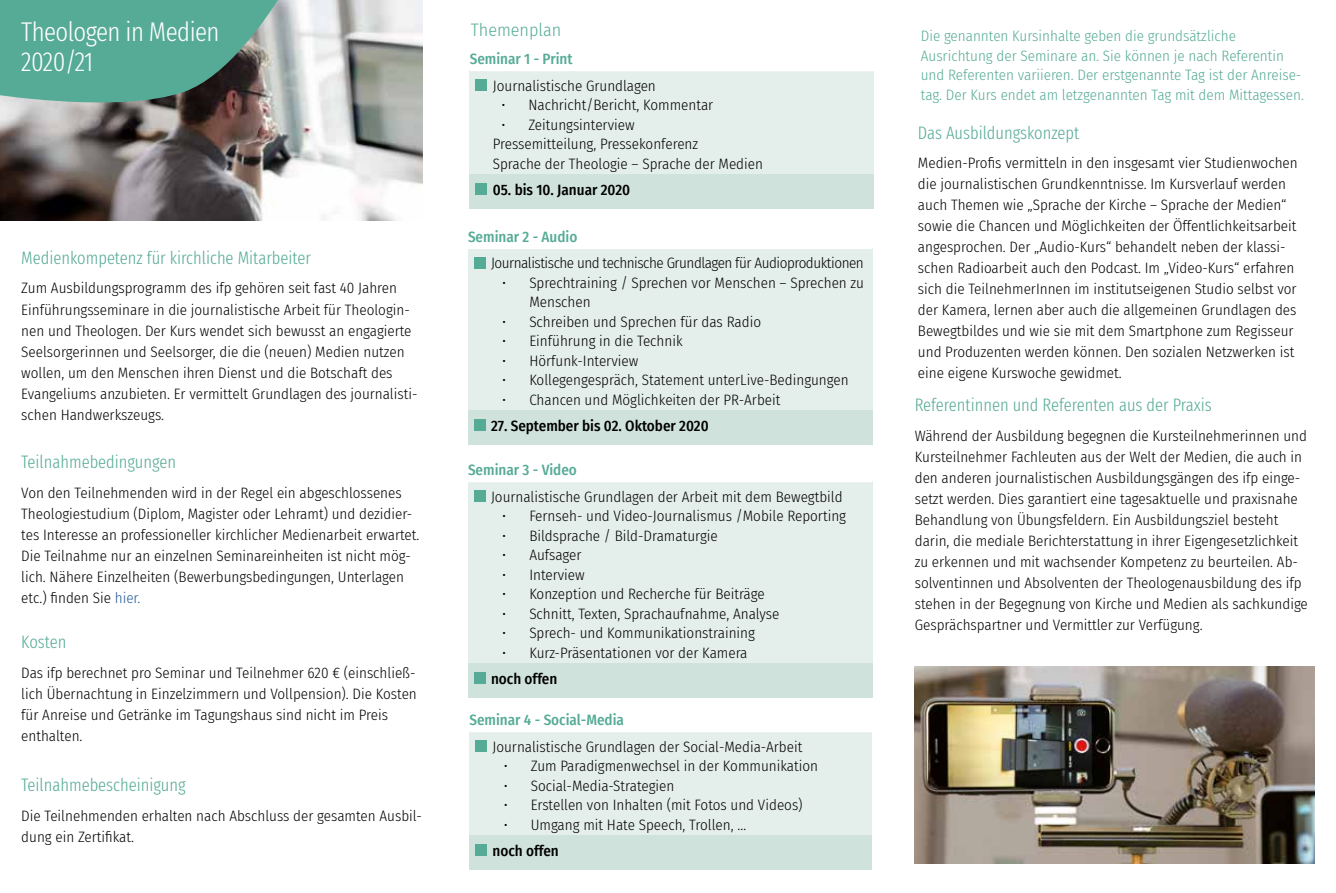
<style>
.page{position:relative;width:1336px;height:893px;background:#fff}
.page>*{position:absolute;margin:0;border:0;box-sizing:border-box;transform-origin:0 0}
.t1{font:300 extra-condensed 27px/30px "Fira Sans";letter-spacing:-.02em;color:#fff}
.t2{font:300 extra-condensed 18px "Fira Sans";color:#56ab96}
.t3{font:300 18px "Fira Sans Condensed";color:#56ab96}
.t4{font:300 15px/21px "Fira Sans Condensed";color:#000}
.t5{font:300 15px/19.5px "Fira Sans Condensed";color:#56ab96}
.t6{font:500 15px "Fira Sans Condensed";color:#000}
.t7{font:500 15px "Fira Sans Condensed";color:#56ab96}
.t8{font:300 15px "Fira Sans Condensed";letter-spacing:-.03em;color:#000}
.s1{color:#275b9b}
</style>
<div class="page">
<img style="left:0;top:0;width:422px;height:220px">
<svg style="left:0;top:0;width:290px;height:114px;background:#639d8e"></svg>
<div style="left:469px;top:70px;width:404px;height:105px;background:#e4eeeb"></div>
<div style="left:469px;top:175px;width:404px;height:34px;background:#cfe2db"></div>
<hr style="left:469px;top:70px;width:404px;height:1px;background:#fff">
<div style="left:475px;top:79px;width:12px;height:12px;background:#56ab96"></div>
<div style="left:475px;top:183px;width:12px;height:12px;background:#56ab96"></div>
<div style="left:468px;top:248px;width:404px;height:163px;background:#e4eeeb"></div>
<div style="left:468px;top:411px;width:404px;height:34px;background:#cfe2db"></div>
<hr style="left:468px;top:248px;width:404px;height:1px;background:#fff">
<div style="left:474px;top:257px;width:11px;height:11px;background:#56ab96"></div>
<div style="left:474px;top:420px;width:11px;height:11px;background:#56ab96"></div>
<div style="left:468px;top:481px;width:404px;height:183px;background:#e4eeeb"></div>
<div style="left:468px;top:664px;width:404px;height:34px;background:#cfe2db"></div>
<hr style="left:468px;top:481px;width:404px;height:1px;background:#fff">
<div style="left:474px;top:490px;width:11px;height:12px;background:#56ab96"></div>
<div style="left:474px;top:672px;width:11px;height:12px;background:#56ab96"></div>
<div style="left:469px;top:731px;width:403px;height:104px;background:#e4eeeb"></div>
<div style="left:469px;top:835px;width:403px;height:34px;background:#cfe2db"></div>
<hr style="left:469px;top:731px;width:403px;height:1px;background:#fff">
<div style="left:475px;top:740px;width:11px;height:11px;background:#56ab96"></div>
<div style="left:475px;top:844px;width:11px;height:12px;background:#56ab96"></div>
<img style="left:914px;top:666px;width:400px;height:197px">
<h1 class="t1" style="left:21px;top:17px;width:200px">Theologen in Medien<br>2020/21</h1>
<p class="t2" style="left:21px;top:245px;width:291px">Medienkompetenz für kirchliche Mitarbeiter</p>
<p class="t4" style="left:21px;top:278px;width:398px">Zum Ausbildungsprogramm des ifp gehören seit fast 40 Jahren Einführungsseminare in die journalistische Arbeit für Theologin&shy;nen und Theologen. Der Kurs wendet sich bewusst an engagierte Seelsorgerinnen und Seelsorger, die die (neuen) Medien nutzen wollen, um den Menschen ihren Dienst und die Botschaft des Evangeliums anzubieten. Er vermittelt Grundlagen des journalisti&shy;schen Handwerkszeugs.</p>
<p class="t2" style="left:21px;top:449px;width:156px">Teilnahmebedingungen</p>
<p class="t4" style="left:21px;top:482px;width:399px">Von den Teilnehmenden wird in der Regel ein abgeschlossenes Theologiestudium (Diplom, Magister oder Lehramt) und dezidier&shy;tes Interesse an professioneller kirchlicher Medienarbeit erwartet.<br>Die Teilnahme nur an einzelnen Seminareinheiten ist nicht mög&shy;lich. Nähere Einzelheiten (Bewerbungsbedingungen, Unterlagen etc.) finden Sie <span class="s1">hier.</span></p>
<p class="t2" style="left:21px;top:629px;width:47px">Kosten</p>
<p class="t4" style="left:21px;top:662px;width:397px">Das ifp berechnet pro Seminar und Teilnehmer 620 € (einschließ&shy;lich Übernachtung in Einzelzimmern und Vollpension). Die Kosten für Anreise und Getränke im Tagungshaus sind nicht im Preis enthalten.</p>
<p class="t2" style="left:21px;top:772px;width:166px">Teilnahmebescheinigung</p>
<p class="t4" style="left:21px;top:805px;width:402px">Die Teilnehmenden erhalten nach Abschluss der gesamten Ausbil&shy;dung ein Zertifikat.</p>
<p class="t3" style="left:471px;top:17px;width:92px">Themenplan</p>
<p class="t7" style="left:469px;top:47px;width:104px">Seminar 1 - Print</p>
<p class="t4" style="left:492px;top:75px;width:164px">Journalistische Grundlagen</p>
<p class="t4" style="left:501px;top:94px;width:213px">• Nachricht/Bericht, Kommentar</p>
<p class="t4" style="left:492px;top:114px;width:272px;line-height:19.5px;text-indent:9px">• Zeitungsinterview<br>Pressemitteilung, Pressekonferenz<br>Sprache der Theologie – Sprache der Medien</p>
<p class="t6" style="left:492px;top:177px;width:139px">05. bis 10. Januar 2020</p>
<p class="t7" style="left:468px;top:224px;width:111px">Seminar 2 - Audio</p>
<p class="t8" style="left:491px;top:252px;width:374px">Journalistische und technische Grundlagen für Audioproduktionen</p>
<p class="t4" style="left:529px;top:273px;width:336px;line-height:19.5px;text-indent:-27px">• Sprechtraining / Sprechen vor Menschen – Sprechen zu<br>Menschen</p>
<p class="t4" style="left:502px;top:311px;width:260px">• Schreiben und Sprechen für das Radio</p>
<p class="t4" style="left:502px;top:331px;width:182px">• Einführung in die Technik</p>
<p class="t4" style="left:502px;top:350px;width:137px">• Hörfunk-Interview</p>
<p class="t4" style="left:502px;top:370px;width:348px">• Kollegengespräch, Statement unterLive-Bedingungen</p>
<p class="t4" style="left:502px;top:389px;width:279px">• Chancen und Möglichkeiten der PR-Arbeit</p>
<p class="t6" style="left:491px;top:414px;width:219px">27. September bis 02. Oktober 2020</p>
<p class="t7" style="left:468px;top:458px;width:110px">Seminar 3 - Video</p>
<p class="t4" style="left:491px;top:486px;width:353px">Journalistische Grundlagen der Arbeit mit dem Bewegtbild</p>
<p class="t4" style="left:502px;top:505px;width:345px">• Fernseh- und Video-Journalismus /Mobile Reporting</p>
<p class="t4" style="left:502px;top:525px;width:217px">• Bildsprache / Bild-Dramaturgie</p>
<p class="t4" style="left:502px;top:544px;width:81px">• Aufsager</p>
<p class="t4" style="left:502px;top:564px;width:84px">• Interview</p>
<p class="t4" style="left:502px;top:583px;width:264px">• Konzeption und Recherche für Beiträge</p>
<p class="t4" style="left:502px;top:603px;width:278px">• Schnitt, Texten, Sprachaufnahme, Analyse</p>
<p class="t4" style="left:502px;top:622px;width:254px">• Sprech- und Kommunikationstraining</p>
<p class="t4" style="left:502px;top:642px;width:247px">• Kurz-Präsentationen vor der Kamera</p>
<p class="t6" style="left:491px;top:666px;width:68px">noch offen</p>
<p class="t7" style="left:469px;top:707px;width:156px">Seminar 4 - Social-Media</p>
<p class="t4" style="left:492px;top:736px;width:311px">Journalistische Grundlagen der Social-Media-Arbeit</p>
<p class="t4" style="left:503px;top:755px;width:316px">• Zum Paradigmenwechsel in der Kommunikation</p>
<p class="t4" style="left:503px;top:775px;width:172px">• Social-Media-Strategien</p>
<p class="t4" style="left:503px;top:794px;width:300px">• Erstellen von Inhalten (mit Fotos und Videos)</p>
<p class="t4" style="left:503px;top:814px;width:244px">• Umgang mit Hate Speech, Trollen, …</p>
<p class="t6" style="left:492px;top:838px;width:68px">noch offen</p>
<p class="t5" style="left:920px;top:26px;width:384px">Die genannten Kursinhalte geben die grundsätzliche Ausrichtung der Seminare an. Sie können je nach Referentin und Referenten variieren. Der erstgenannte Tag ist der Anreise&shy;tag. Der Kurs endet am letzgenannten Tag mit dem Mittagessen.</p>
<p class="t2" style="left:917px;top:120px;width:163px">Das Ausbildungskonzept</p>
<p class="t4" style="left:917px;top:152px;width:381px">Medien-Profis vermitteln in den insgesamt vier Studienwochen die journalistischen Grundkenntnisse. Im Kursverlauf werden auch Themen wie „Sprache der Kirche – Sprache der Medien“ sowie die Chancen und Möglichkeiten der Öffentlichkeitsarbeit angesprochen. Der „Audio-Kurs“ behandelt neben der klassi&shy;schen Radioarbeit auch den Podcast. Im „Video-Kurs“ erfahren sich die TeilnehmerInnen im institutseigenen Studio selbst vor der Kamera, lernen aber auch die allgemeinen Grundlagen des Bewegtbildes und wie sie mit dem Smartphone zum Regisseur und Produzenten werden können. Den sozialen Netzwerken ist eine eigene Kurswoche gewidmet.</p>
<p class="t2" style="left:914px;top:392px;width:298px">Referentinnen und Referenten aus der Praxis</p>
<p class="t4" style="left:914px;top:425px;width:394px">Während der Ausbildung begegnen die Kursteilnehmerinnen und Kursteilnehmer Fachleuten aus der Welt der Medien, die auch in den anderen journalistischen Ausbildungsgängen des ifp einge&shy;setzt werden. Dies garantiert eine tagesaktuelle und praxisnahe Behandlung von Übungsfeldern. Ein Ausbildungsziel besteht darin, die mediale Berichterstattung in ihrer Eigengesetzlichkeit zu erkennen und mit wachsender Kompetenz zu beurteilen. Ab&shy;solventinnen und Absolventen der Theologenausbildung des ifp stehen in der Begegnung von Kirche und Medien als sachkundige Gesprächspartner und Vermittler zur Verfügung.</p>
</div>
